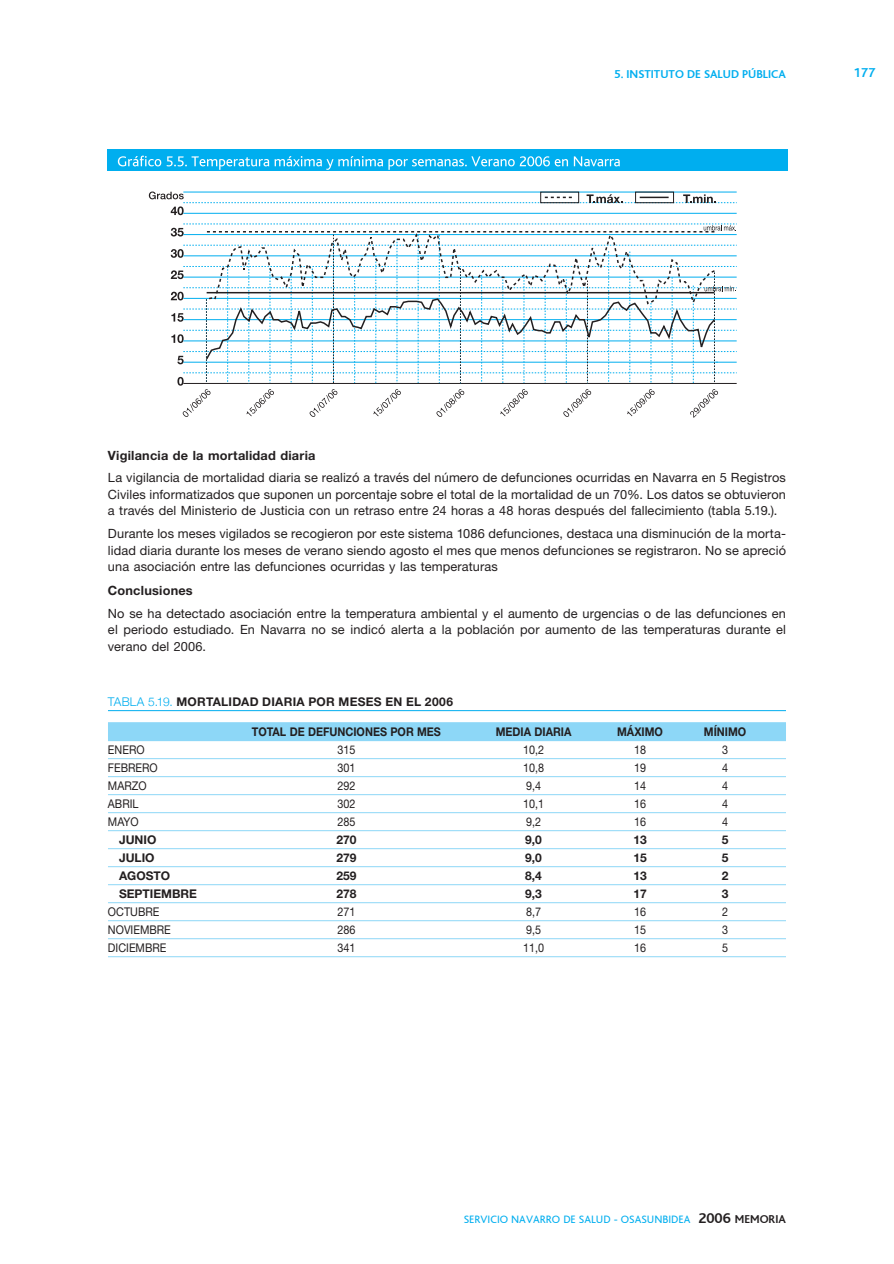
<style>
.page{position:relative;width:894px;height:1264px;background:#fff}
.page>*{position:absolute;margin:0;border:0;box-sizing:border-box;transform-origin:0 0}
.t1{font:700 13.5px "Bliss";color:#00aeef}
.t2{font:12.75px/16.5px "Helvetica Neue";letter-spacing:.01em;color:#231f20;text-align:justify}
.t3{font:700 12.75px "Helvetica Neue";letter-spacing:.015em;color:#231f20}
.t4{font:12px "Helvetica Neue";color:#231f20;scale:.9 1}
.t5{font:700 12px "Helvetica Neue";color:#231f20}
.t6{font:700 12px "Helvetica Neue";color:#231f20;scale:.9 1}
.t7{font:700 12px "Helvetica Neue";letter-spacing:.02em;color:#231f20}
.t8{font:700 12px "Bliss";color:#00aeef}
.t9{font:11.25px "Bliss";color:#00aeef}
.s1{font-weight:300;color:#00aeef}
.s2{font-weight:700;font-size:15px;color:#231f20}
.s3{font-weight:700;font-size:12px;color:#231f20}
</style>
<div class="page">
<div style="left:106px;top:149px;width:681px;height:22px;background:#00aeef"></div>
<svg style="left:118px;top:156px;width:449px;height:14px"></svg>
<svg style="left:573px;top:156px;width:46px;height:10px"></svg>
<svg style="left:149px;top:191px;width:587px;height:24px"></svg>
<svg style="left:171px;top:224px;width:565px;height:194px"></svg>
<hr style="left:108px;top:710px;width:677px;height:1px;background:#00aeef">
<div style="left:108px;top:722px;width:677px;height:19px;background:#8dd7f7"></div>
<hr style="left:108px;top:758px;width:677px;height:1px;background:#8dd7f7">
<hr style="left:108px;top:776px;width:677px;height:1px;background:#8dd7f7">
<hr style="left:108px;top:794px;width:677px;height:1px;background:#8dd7f7">
<hr style="left:108px;top:812px;width:677px;height:1px;background:#8dd7f7">
<hr style="left:108px;top:830px;width:677px;height:1px;background:#8dd7f7">
<hr style="left:108px;top:848px;width:677px;height:1px;background:#8dd7f7">
<hr style="left:108px;top:866px;width:677px;height:1px;background:#8dd7f7">
<hr style="left:108px;top:884px;width:677px;height:1px;background:#8dd7f7">
<hr style="left:108px;top:902px;width:677px;height:1px;background:#8dd7f7">
<hr style="left:108px;top:920px;width:677px;height:1px;background:#8dd7f7">
<hr style="left:108px;top:938px;width:677px;height:1px;background:#8dd7f7">
<hr style="left:108px;top:956px;width:677px;height:1px;background:#8dd7f7">
<p class="t8" style="left:614px;top:67px;width:173px">5. INSTITUTO DE SALUD PÚBLICA</p>
<p class="t1" style="left:853px;top:66px;width:23px">177</p>
<p class="t3" style="left:108px;top:450px;width:209px">Vigilancia de la mortalidad diaria</p>
<p class="t2" style="left:108px;top:471px;width:679px">La vigilancia de mortalidad diaria se realizó a través del número de defunciones ocurridas en Navarra en 5 Registros Civiles informatizados que suponen un porcentaje sobre el total de la mortalidad de un 70%. Los datos se obtuvieron a través del Ministerio de Justicia con un retraso entre 24 horas a 48 horas después del fallecimiento (tabla 5.19.).</p>
<p class="t2" style="left:108px;top:527px;width:679px">Durante los meses vigilados se recogieron por este sistema 1086 defunciones, destaca una disminución de la morta&shy;lidad diaria durante los meses de verano siendo agosto el mes que menos defunciones se registraron. No se apreció una asociación entre las defunciones ocurridas y las temperaturas</p>
<p class="t3" style="left:108px;top:586px;width:86px">Conclusiones</p>
<p class="t2" style="left:108px;top:606px;width:679px">No se ha detectado asociación entre la temperatura ambiental y el aumento de urgencias o de las defunciones en el periodo estudiado. En Navarra no se indicó alerta a la población por aumento de las temperaturas durante el verano del 2006.</p>
<p class="t7" style="left:108px;top:697px;width:346px"><span class="s1">TABLA 5.19.</span> MORTALIDAD DIARIA POR MESES EN EL 2006</p>
<p class="t6" style="left:251px;top:727px;width:212px">TOTAL DE DEFUNCIONES POR MES</p>
<p class="t6" style="left:495px;top:727px;width:86px">MEDIA DIARIA</p>
<p class="t6" style="left:616px;top:727px;width:52px">MÁXIMO</p>
<p class="t6" style="left:703px;top:727px;width:49px">MÍNIMO</p>
<p class="t4" style="left:108px;top:745px;width:42px">ENERO</p>
<p class="t4" style="left:337px;top:745px;width:22px">315</p>
<p class="t4" style="left:523px;top:745px;width:25px">10,2</p>
<p class="t4" style="left:633px;top:745px;width:15px">18</p>
<p class="t4" style="left:721px;top:745px;width:8px">3</p>
<p class="t4" style="left:108px;top:763px;width:57px">FEBRERO</p>
<p class="t4" style="left:337px;top:763px;width:22px">301</p>
<p class="t4" style="left:523px;top:763px;width:25px">10,8</p>
<p class="t4" style="left:633px;top:763px;width:15px">19</p>
<p class="t4" style="left:721px;top:763px;width:8px">4</p>
<p class="t4" style="left:108px;top:781px;width:44px">MARZO</p>
<p class="t4" style="left:337px;top:781px;width:22px">292</p>
<p class="t4" style="left:526px;top:781px;width:18px">9,4</p>
<p class="t4" style="left:633px;top:781px;width:15px">14</p>
<p class="t4" style="left:721px;top:781px;width:8px">4</p>
<p class="t4" style="left:108px;top:799px;width:35px">ABRIL</p>
<p class="t4" style="left:337px;top:799px;width:22px">302</p>
<p class="t4" style="left:523px;top:799px;width:25px">10,1</p>
<p class="t4" style="left:633px;top:799px;width:15px">16</p>
<p class="t4" style="left:721px;top:799px;width:8px">4</p>
<p class="t4" style="left:108px;top:817px;width:36px">MAYO</p>
<p class="t4" style="left:337px;top:817px;width:22px">285</p>
<p class="t4" style="left:526px;top:817px;width:18px">9,2</p>
<p class="t4" style="left:633px;top:817px;width:15px">16</p>
<p class="t4" style="left:721px;top:817px;width:8px">4</p>
<p class="t5" style="left:119px;top:835px;width:39px">JUNIO</p>
<p class="t5" style="left:336px;top:835px;width:22px">270</p>
<p class="t5" style="left:525px;top:835px;width:18px">9,0</p>
<p class="t5" style="left:633px;top:835px;width:15px">13</p>
<p class="t5" style="left:721px;top:835px;width:8px">5</p>
<p class="t5" style="left:119px;top:853px;width:37px">JULIO</p>
<p class="t5" style="left:336px;top:853px;width:22px">279</p>
<p class="t5" style="left:525px;top:853px;width:18px">9,0</p>
<p class="t5" style="left:633px;top:853px;width:15px">15</p>
<p class="t5" style="left:721px;top:853px;width:8px">5</p>
<p class="t5" style="left:119px;top:871px;width:53px">AGOSTO</p>
<p class="t5" style="left:336px;top:871px;width:22px">259</p>
<p class="t5" style="left:525px;top:871px;width:18px">8,4</p>
<p class="t5" style="left:633px;top:871px;width:15px">13</p>
<p class="t5" style="left:721px;top:871px;width:8px">2</p>
<p class="t5" style="left:119px;top:889px;width:79px">SEPTIEMBRE</p>
<p class="t5" style="left:336px;top:889px;width:22px">278</p>
<p class="t5" style="left:525px;top:889px;width:18px">9,3</p>
<p class="t5" style="left:633px;top:889px;width:15px">17</p>
<p class="t5" style="left:721px;top:889px;width:8px">3</p>
<p class="t4" style="left:108px;top:907px;width:59px">OCTUBRE</p>
<p class="t4" style="left:337px;top:907px;width:22px">271</p>
<p class="t4" style="left:526px;top:907px;width:18px">8,7</p>
<p class="t4" style="left:633px;top:907px;width:15px">16</p>
<p class="t4" style="left:721px;top:907px;width:8px">2</p>
<p class="t4" style="left:108px;top:925px;width:71px">NOVIEMBRE</p>
<p class="t4" style="left:337px;top:925px;width:22px">286</p>
<p class="t4" style="left:526px;top:925px;width:18px">9,5</p>
<p class="t4" style="left:633px;top:925px;width:15px">15</p>
<p class="t4" style="left:721px;top:925px;width:8px">3</p>
<p class="t4" style="left:108px;top:943px;width:66px">DICIEMBRE</p>
<p class="t4" style="left:337px;top:943px;width:22px">341</p>
<p class="t4" style="left:523px;top:943px;width:25px">11,0</p>
<p class="t4" style="left:633px;top:943px;width:15px">16</p>
<p class="t4" style="left:721px;top:943px;width:8px">5</p>
<p class="t9" style="left:463px;top:1213px;width:323px">SERVICIO NAVARRO DE SALUD - OSASUNBIDEA <span class="s2">2006</span> <span class="s3">MEMORIA</span></p>
</div>
